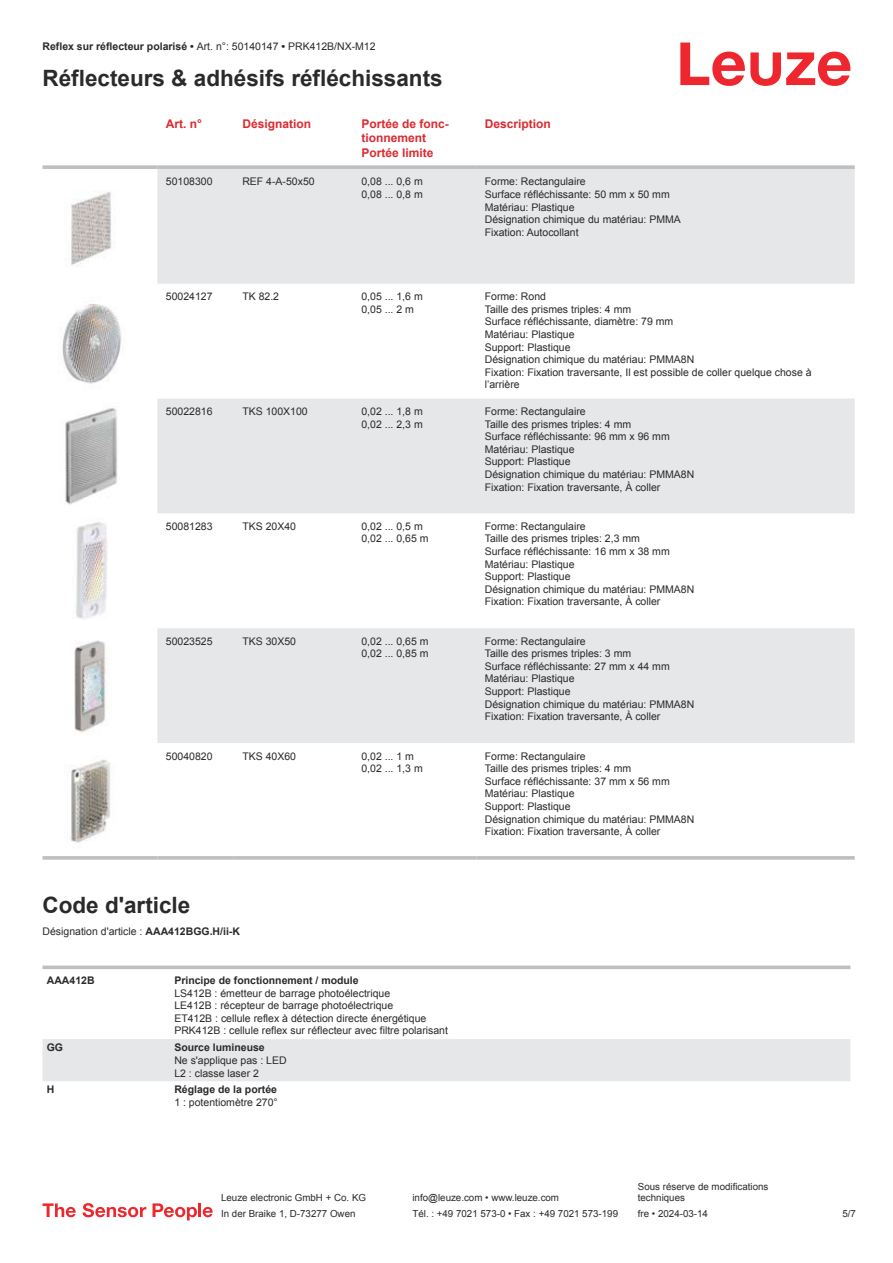
<style>
.page{position:relative;width:893px;height:1263px;background:#fff}
.page>*{position:absolute;margin:0;border:0;box-sizing:border-box;transform-origin:0 0}
.t1{font:700 22.5px "Arial";color:#2b292a}
.t2{font:700 12px/14.4px "Arial";color:#db2a30}
.t3{font:10.5px/12.6px "Arial";color:#2b292a}
.t4{font:700 10.5px "Arial";color:#2b292a}
.t5{font:9.75px/11.7px "Arial";color:#2b292a}
.s1{font-weight:400}
.s2{font-weight:700}
</style>
<div class="page">
<svg style="left:680px;top:43px;width:170px;height:43px"></svg>
<svg style="left:157px;top:169px;width:698px;height:574px;fill:#e6e7e9"></svg>
<svg style="left:43px;top:165px;width:114px;height:4px"></svg>
<svg style="left:157px;top:165px;width:77px;height:4px"></svg>
<svg style="left:234px;top:165px;width:119px;height:4px"></svg>
<svg style="left:353px;top:165px;width:123px;height:4px"></svg>
<svg style="left:476px;top:165px;width:379px;height:4px;background:#c3c5c7"></svg>
<svg style="left:43px;top:856px;width:114px;height:4px"></svg>
<svg style="left:157px;top:856px;width:77px;height:4px"></svg>
<svg style="left:234px;top:856px;width:119px;height:4px"></svg>
<svg style="left:353px;top:856px;width:123px;height:4px"></svg>
<svg style="left:476px;top:856px;width:379px;height:4px;background:#c3c5c7"></svg>
<img style="left:71px;top:192px;width:41px;height:74px">
<img style="left:62px;top:304px;width:60px;height:80px">
<img style="left:65px;top:408px;width:53px;height:97px">
<img style="left:73px;top:522px;width:34px;height:97px">
<img style="left:74px;top:640px;width:34px;height:94px">
<img style="left:70px;top:759px;width:41px;height:84px">
<div style="left:43px;top:1039px;width:807px;height:42px;background:#e6e7e9"></div>
<svg style="left:43px;top:965px;width:127px;height:4px"></svg>
<svg style="left:170px;top:965px;width:680px;height:4px;background:#c6c7c9"></svg>
<svg style="left:43px;top:1203px;width:33px;height:14px"></svg>
<svg style="left:83px;top:1203px;width:63px;height:14px"></svg>
<svg style="left:153px;top:1203px;width:44px;height:17px"></svg>
<hr style="left:198px;top:1203px;width:3px;height:14px;background:#ed272d">
<svg style="left:203px;top:1207px;width:10px;height:10px"></svg>
<p class="t4" style="left:43px;top:42px;width:335px">Reflex sur réflecteur polarisé • <span class="s1">Art. n°: 50140147</span> • <span class="s1">PRK412B/NX-M12</span></p>
<h1 class="t1" style="left:43px;top:69px;width:402px">Réflecteurs &amp; adhésifs réfléchissants</h1>
<p class="t2" style="left:166px;top:117px;width:38px">Art. n°</p>
<p class="t2" style="left:242px;top:117px;width:70px">Désignation</p>
<p class="t2" style="left:361px;top:117px;width:89px">Portée de fonc&shy;tionnement<br>Portée limite</p>
<p class="t2" style="left:485px;top:117px;width:68px">Description</p>
<p class="t3" style="left:166px;top:176px;width:48px">50108300</p>
<p class="t3" style="left:242px;top:176px;width:74px">REF 4-A-50x50</p>
<p class="t3" style="left:361px;top:176px;width:63px">0,08 ... 0,6 m<br>0,08 ... 0,8 m</p>
<p class="t3" style="left:485px;top:176px;width:198px">Forme: Rectangulaire<br>Surface réfléchissante: 50 mm x 50 mm<br>Matériau: Plastique<br>Désignation chimique du matériau: PMMA<br>Fixation: Autocollant</p>
<p class="t3" style="left:166px;top:291px;width:48px">50024127</p>
<p class="t3" style="left:242px;top:291px;width:38px">TK 82.2</p>
<p class="t3" style="left:361px;top:291px;width:63px">0,05 ... 1,6 m<br>0,05 ... 2 m</p>
<p class="t3" style="left:485px;top:291px;width:328px">Forme: Rond<br>Taille des prismes triples: 4 mm<br>Surface réfléchissante, diamètre: 79 mm<br>Matériau: Plastique<br>Support: Plastique<br>Désignation chimique du matériau: PMMA8N<br>Fixation: Fixation traversante, Il est possible de coller quelque chose à l’arrière</p>
<p class="t3" style="left:166px;top:406px;width:48px">50022816</p>
<p class="t3" style="left:242px;top:406px;width:67px">TKS 100X100</p>
<p class="t3" style="left:361px;top:406px;width:63px">0,02 ... 1,8 m<br>0,02 ... 2,3 m</p>
<p class="t3" style="left:485px;top:406px;width:211px">Forme: Rectangulaire<br>Taille des prismes triples: 4 mm<br>Surface réfléchissante: 96 mm x 96 mm<br>Matériau: Plastique<br>Support: Plastique<br>Désignation chimique du matériau: PMMA8N<br>Fixation: Fixation traversante, À coller</p>
<p class="t3" style="left:166px;top:521px;width:48px">50081283</p>
<p class="t3" style="left:242px;top:521px;width:55px">TKS 20X40</p>
<p class="t3" style="left:361px;top:521px;width:69px">0,02 ... 0,5 m<br>0,02 ... 0,65 m</p>
<p class="t3" style="left:485px;top:521px;width:211px">Forme: Rectangulaire<br>Taille des prismes triples: 2,3 mm<br>Surface réfléchissante: 16 mm x 38 mm<br>Matériau: Plastique<br>Support: Plastique<br>Désignation chimique du matériau: PMMA8N<br>Fixation: Fixation traversante, À coller</p>
<p class="t3" style="left:166px;top:636px;width:48px">50023525</p>
<p class="t3" style="left:242px;top:636px;width:55px">TKS 30X50</p>
<p class="t3" style="left:361px;top:636px;width:69px">0,02 ... 0,65 m<br>0,02 ... 0,85 m</p>
<p class="t3" style="left:485px;top:636px;width:211px">Forme: Rectangulaire<br>Taille des prismes triples: 3 mm<br>Surface réfléchissante: 27 mm x 44 mm<br>Matériau: Plastique<br>Support: Plastique<br>Désignation chimique du matériau: PMMA8N<br>Fixation: Fixation traversante, À coller</p>
<p class="t3" style="left:166px;top:750px;width:48px">50040820</p>
<p class="t3" style="left:242px;top:750px;width:55px">TKS 40X60</p>
<p class="t3" style="left:361px;top:750px;width:63px">0,02 ... 1 m<br>0,02 ... 1,3 m</p>
<p class="t3" style="left:485px;top:750px;width:211px">Forme: Rectangulaire<br>Taille des prismes triples: 4 mm<br>Surface réfléchissante: 37 mm x 56 mm<br>Matériau: Plastique<br>Support: Plastique<br>Désignation chimique du matériau: PMMA8N<br>Fixation: Fixation traversante, À coller</p>
<h1 class="t1" style="left:43px;top:896px;width:149px">Code d'article</h1>
<p class="t3" style="left:43px;top:926px;width:199px">Désignation d'article : <span class="s2">AAA412BGG.H/ii-K</span></p>
<p class="t4" style="left:47px;top:976px;width:49px">AAA412B</p>
<p class="t4" style="left:174px;top:976px;width:186px">Principe de fonctionnement / module</p>
<p class="t3" style="left:174px;top:987px;width:275px">LS412B : émetteur de barrage photoélectrique<br>LE412B : récepteur de barrage photoélectrique<br>ET412B : cellule reflex à détection directe énergétique PRK412B : cellule reflex sur réflecteur avec filtre polarisant</p>
<p class="t4" style="left:47px;top:1043px;width:18px">GG</p>
<p class="t4" style="left:174px;top:1043px;width:92px">Source lumineuse</p>
<p class="t3" style="left:174px;top:1055px;width:114px">Ne s'applique pas : LED<br>L2 : classe laser 2</p>
<p class="t4" style="left:47px;top:1085px;width:9px">H</p>
<p class="t4" style="left:174px;top:1085px;width:104px">Réglage de la portée</p>
<p class="t3" style="left:174px;top:1097px;width:105px">1 : potentiomètre 270°</p>
<p class="t5" style="left:221px;top:1193px;width:146px">Leuze electronic GmbH + Co. KG</p>
<p class="t5" style="left:412px;top:1193px;width:148px">info@leuze.com • www.leuze.com</p>
<p class="t5" style="left:638px;top:1181px;width:132px">Sous réserve de modifications techniques</p>
<p class="t5" style="left:221px;top:1209px;width:136px">In der Braike 1, D-73277 Owen</p>
<p class="t5" style="left:412px;top:1209px;width:207px">Tél. : +49 7021 573-0 • Fax : +49 7021 573-199</p>
<p class="t5" style="left:638px;top:1209px;width:72px">fre • 2024-03-14</p>
<p class="t5" style="left:842px;top:1209px;width:15px">5 /7</p>
</div>
